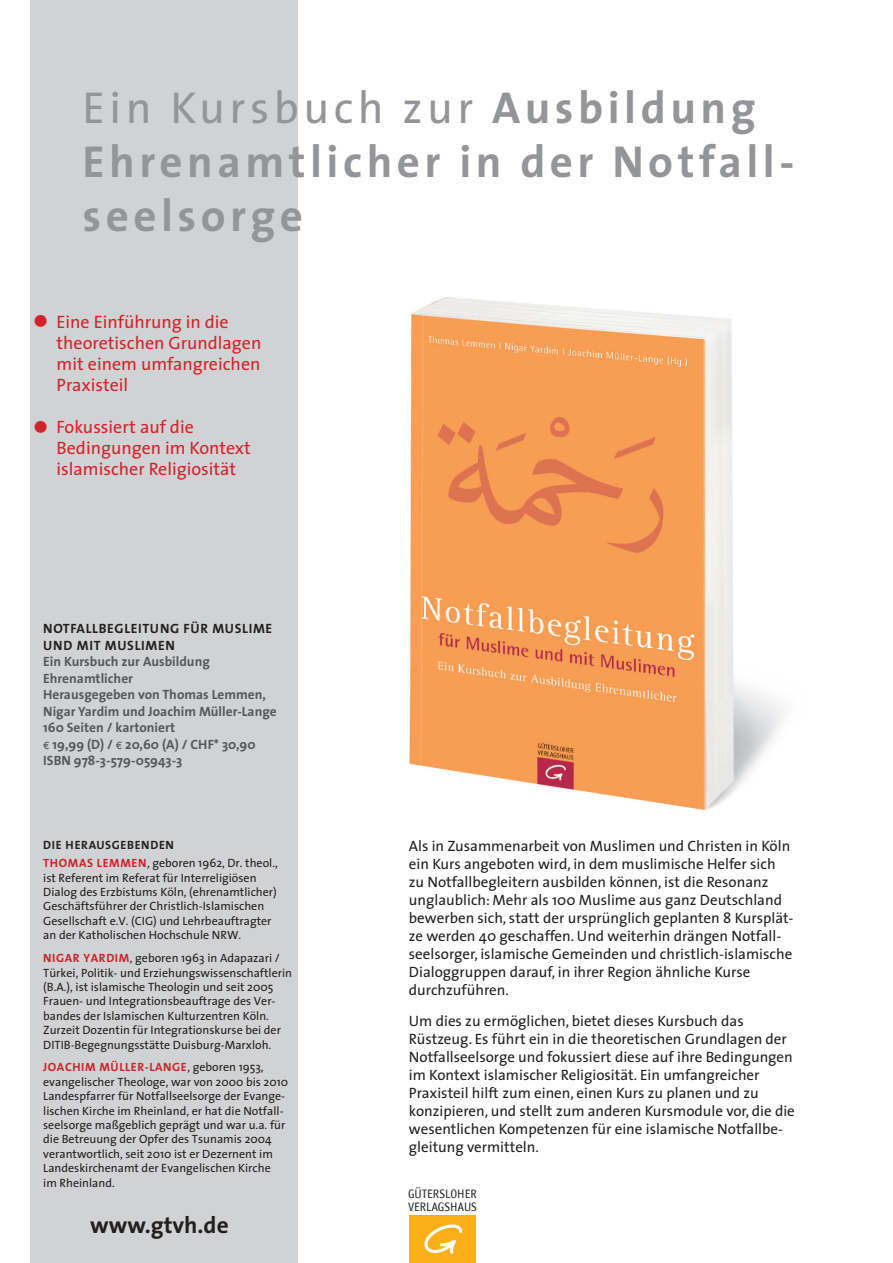
<style>
.page{position:relative;width:893px;height:1263px;background:#fff}
.page>*{position:absolute;margin:0;border:0;box-sizing:border-box;transform-origin:0 0}
.t1{font:700 45px/54px "The Sans";letter-spacing:.1em;color:#939598}
.t2{font:33px "Officina Sans";color:#d1232a}
.t3{font:700 23.4px "The Sans";color:#231f20}
.t4{font:18px/21px "The Sans";color:#d1232a}
.t5{font:15px/18px "The Sans";color:#231f20}
.t6{font:700 13.5px/16.5px "The Sans";color:#57585a}
.t7{font:700 13.5px/16.2px "The Sans";letter-spacing:.05em;color:#231f20}
.t8{font:12.3px/12.9px "Officina Sans";letter-spacing:-.005em;color:#231f20}
.t9{font:12px/14.4px "The Sans";color:#231f20}
.t10{font:700 12px "The Sans";letter-spacing:.05em;color:#c8242b}
.t11{font:700 12px "The Sans";letter-spacing:.055em;color:#231f20}
.s1{font-weight:400}
.s2{font-family:"Gill Sans";font-weight:400;font-size:10.5px}
.s3{font-weight:700;color:#c8242b}
</style>
<div class="page">
<div style="left:30px;top:0;width:268px;height:1263px;background:#d1d2d4"></div>
<img style="left:410px;top:1216px;width:66px;height:47px">
<img style="left:409px;top:297px;width:374px;height:514px">
<h1 class="t1" style="left:83px;top:79px;width:713px"><span class="s1">Ein Kursbuch zur</span> Ausbildung<br>Ehrenamtlicher in der Notfall&shy;seelsorge</h1>
<h2 class="t2" style="left:33px;top:302px;width:18px">•</h2>
<h2 class="t2" style="left:33px;top:408px;width:18px">•</h2>
<h3 class="t4" style="left:57px;top:311px;width:206px">Eine Einführung in die theoretischen Grundlagen mit einem umfangreichen<br>Praxisteil</h3>
<h3 class="t4" style="left:57px;top:416px;width:196px">Fokussiert auf die<br>Bedingungen im Kontext islamischer Religiosität</h3>
<p class="t7" style="left:43px;top:620px;width:220px">Notfallbegleitung für Muslime un d mit Muslimen</p>
<p class="t6" style="left:43px;top:653px;width:235px">Ein Kursbuch zur Ausbildung<br>Ehrenamtlicher<br>Herausgegeben von Thomas Lemmen,<br>Nigar Yardim und Joachim Müller-Lange<br>160 Seiten / kartoniert<br><span class="s2">€</span> 19,99 (D) / <span class="s2">€</span> 20,60 (A) / CHF* 30,90<br>ISB N 978-3-579-05943-3</p>
<p class="t11" style="left:43px;top:834px;width:124px">Die Herausgeben den</p>
<p class="t10" style="left:43px;top:853px;width:63px">Thomas Lemmen</p>
<p class="t9" style="left:43px;top:855px;width:236px;text-indent:104px">, geboren 1962, Dr. theol., ist Referent im Referat für Interreligiösen Dialog des Erzbistums Köln, (ehrenamtlicher)<br>Geschäftsführer der Christlich-Islamischen Gesellschaft e.V. (CIG) und Lehrbeauftragter an der Katholischen Hochschule NRW.</p>
<p class="t9" style="left:43px;top:950px;width:250px"><span class="s3">Nigar Yardim</span>, geboren 1963 in Adapazari / Türkei, Politik- und Erziehungswissenschaftlerin (B.A.), ist islamische Theologin und seit 2005<br>Frauen- und Integrationsbeauftrage des Ver&shy;bandes der Islamischen Kulturzentren Köln.<br>Zurzeit Dozentin für Integrationskurse bei der DITIB-Begegnungsstätte Duisburg-Marxloh.</p>
<p class="t10" style="left:43px;top:1057px;width:23px">Joach</p>
<p class="t10" style="left:81px;top:1057px;width:77px">im Müller-Lan</p>
<p class="t9" style="left:43px;top:1060px;width:246px;text-indent:129px"><span class="s3">ge</span>, geboren 1953, evangelischer Theologe, war von 2000 bis 2010<br>Landespfarrer für Notfallseelsorge der Evange&shy;lischen Kirche im Rheinland, er hat die Notfall&shy;seelsorge maßgeblich geprägt und war u.a. für die Betreuung der Opfer des Tsunamis 2004 verantwortlich, seit 2010 ist er Dezernent im Landeskirchenamt der Evangelischen Kirche<br>im Rheinland.</p>
<h3 class="t3" style="left:90px;top:1205px;width:140px">www.gtvh.de</h3>
<p class="t5" style="left:409px;top:836px;width:386px">Als in Zusammenarbeit von Muslimen und Christen in Köln ein Kurs angeboten wird, in dem muslimische Helfer sich zu Notfallbegleitern ausbilden können, ist die Resonanz unglaublich: Mehr als 100 Muslime aus ganz Deutschland bewerben sich, statt der ursprünglich geplanten 8 Kursplät&shy;ze werden 40 geschaffen. Und weiterhin drängen Notfall&shy;seelsorger, islamische Gemeinden und christlich-islamische Dialoggruppen darauf, in ihrer Region ähnliche Kurse durchzuführen.</p>
<p class="t5" style="left:409px;top:1011px;width:387px">Um dies zu ermöglichen, bietet dieses Kursbuch das Rüstzeug. Es führt ein in die theoretischen Grundlagen der Notfallseelsorge und fokussiert diese auf ihre Bedingungen im Kontext islamischer Religiosität. Ein umfangreicher Praxisteil hilft zum einen, einen Kurs zu planen und zu konzipieren, und stellt zum anderen Kursmodule vor, die die wesentlichen Kompetenzen für eine islamische Notfallbe&shy;gleitung vermitteln.</p>
<p class="t8" style="left:408px;top:1188px;width:70px">GÜTERSLOHER<br>VERLAGSHAUS</p>
</div>
